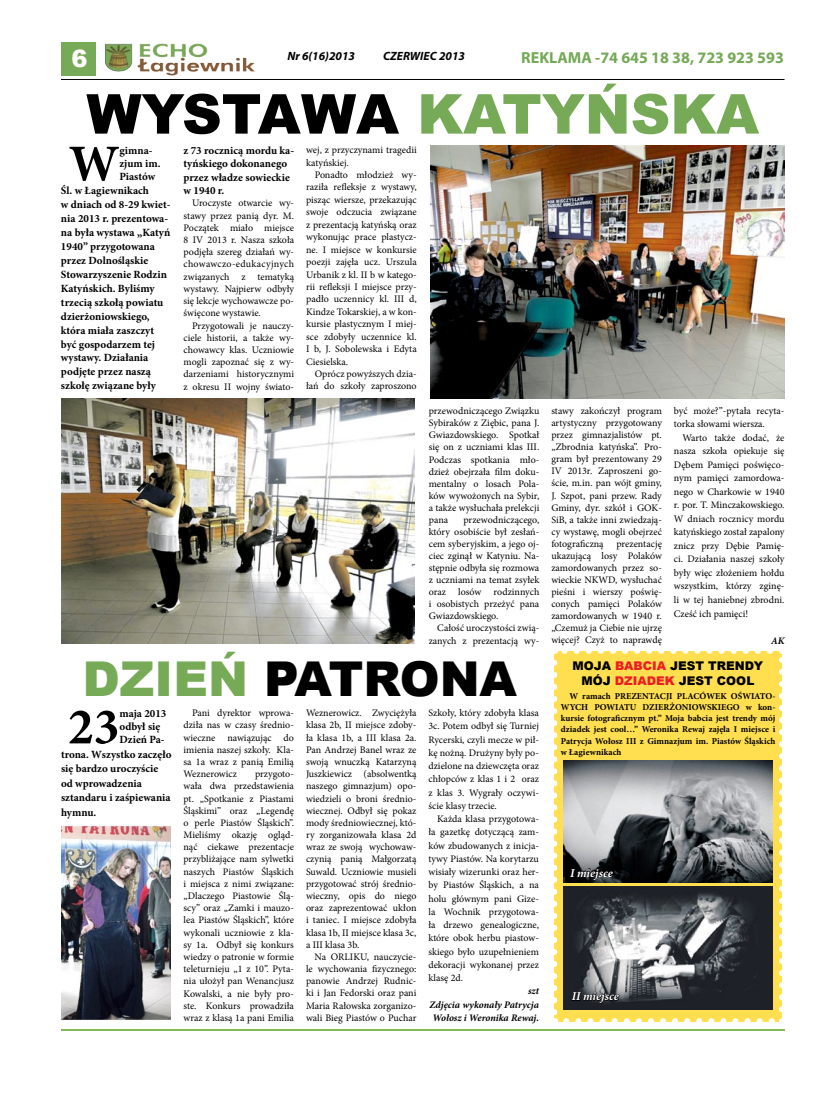
<style>
.page{position:relative;width:820px;height:1106px;background:#fff}
.page>*{position:absolute;margin:0;border:0;box-sizing:border-box;transform-origin:0 0}
.t1{font:900 55px "Arial";color:#77aa56}
.t2{font:700 51.6px "Minion Pro";color:#000}
.t3{font:900 48px "Arial";color:#000}
.t4{font:900 24px "Arial";color:#fff}
.t5{font:700 16px "Myriad Pro";color:#74a956}
.t6{font:900 12px/14.4px "Arial";color:#000;text-align:center}
.t7{font:italic 700 12px "Myriad Pro";color:#000}
.t8{font:italic 700 12px "Minion Pro";color:#fff}
.t9{font:700 11px/14.5px "Minion Pro";color:#000}
.t10{font:10px/12.2px "Minion Pro";color:#000;text-align:justify}
.t11{font:italic 700 10px/13.2px "Minion Pro";color:#000;text-align:right}
.t12{font:700 9px/11.2px "Minion Pro";color:#000;text-align:justify}
.s1{color:#000}
.s2{color:#77aa56}
.s3{color:#ed1d24}
</style>
<div class="page">
<div style="left:61px;top:43px;width:34px;height:33px;background:#77aa56"></div>
<hr style="left:61px;top:79px;width:723px;height:1px;background:#000">
<img style="left:105px;top:43px;width:150px;height:33px">
<hr style="left:61px;top:1029px;width:723px;height:2px;background:#85b85b">
<div style="left:554px;top:651px;width:227px;height:370px;background:#ffdf4f"></div>
<svg style="left:566px;top:1018px;width:209px;height:4px"></svg>
<svg style="left:554px;top:663px;width:3px;height:358px"></svg>
<svg style="left:779px;top:651px;width:3px;height:358px"></svg>
<svg style="left:554px;top:651px;width:215px;height:3px"></svg>
<img style="left:430px;top:146px;width:354px;height:252px">
<img style="left:61px;top:398px;width:354px;height:245px">
<img style="left:61px;top:825px;width:110px;height:195px">
<img style="left:563px;top:760px;width:209px;height:123px">
<img style="left:563px;top:886px;width:209px;height:123px">
<svg style="left:568px;top:867px;width:45px;height:13px"></svg>
<svg style="left:570px;top:991px;width:49px;height:13px"></svg>
<h3 class="t4" style="left:71px;top:41px;width:18px">6</h3>
<p class="t7" style="left:287px;top:48px;width:69px">Nr 6(16)2013</p>
<p class="t7" style="left:383px;top:48px;width:83px">CZERWIEC 2013</p>
<h3 class="t5" style="left:521px;top:47px;width:264px">REKLAMA -74 645 18 38, 723 923 593</h3>
<h1 class="t1" style="left:86px;top:74px;width:673px"><span class="s1">WYSTAWA</span> KATYŃSKA</h1>
<h2 class="t2" style="left:69px;top:127px;width:52px">W</h2>
<p class="t9" style="left:119px;top:143px;width:35px">gimna-</p>
<p class="t10" style="left:306px;top:144px;width:112px">wej, z przyczynami tragedii katyńskiej.</p>
<p class="t10" style="left:306px;top:169px;width:112px;text-indent:8px">Ponadto młodzież wy&shy;raziła refleksje z wystawy, pisząc wiersze, przekazując swoje odczucia związane z prezentacją katyńską oraz wykonując prace plastycz&shy;ne. I miejsce w konkursie poezji zajęła ucz. Urszula Urbanik z kl. II b w katego&shy;rii refleksji I miejsce przy&shy;padło uczennicy kl. III d, Kindze Tokarskiej, a w kon&shy;kursie plastycznym I miej&shy;sce zdobyły uczennice kl.<br>I b, J. Sobolewska i Edyta Ciesielska.</p>
<p class="t10" style="left:306px;top:368px;width:112px;text-align:right">Oprócz powyższych dzia&shy;łań do szkoły zaproszono</p>
<p class="t9" style="left:183px;top:144px;width:112px;line-height:13.4px">z 73 rocznicą mordu ka&shy;tyńskiego dokonanego przez władze sowieckie w 1940 r.</p>
<p class="t10" style="left:183px;top:197px;width:112px;text-indent:8px">Uroczyste otwarcie wy&shy;stawy przez panią dyr. M.<br>Początek miało miejsce 8 IV 2013 r. Nasza szkoła podjęła szereg działań wy&shy;chowawczo-edukacyjnych związanych z tematyką wystawy. Najpierw odbyły się lekcje wychowawcze po&shy;święcone wystawie.</p>
<p class="t10" style="left:183px;top:319px;width:112px;text-indent:8px">Przygotowali je nauczy&shy;ciele historii, a także wy&shy;chowawcy klas. Uczniowie mogli zapoznać się z wy&shy;darzeniami historycznymi z okresu II wojny świato-</p>
<p class="t9" style="left:119px;top:156px;width:43px">zjum im.</p>
<p class="t9" style="left:119px;top:169px;width:37px">Piastów</p>
<p class="t9" style="left:61px;top:183px;width:89px">Śl. w Łagiewnikach</p>
<p class="t9" style="left:61px;top:197px;width:111px">w dniach od 8-29 kwiet-</p>
<p class="t9" style="left:61px;top:211px;width:109px">nia 2013 r. prezentowa-</p>
<p class="t9" style="left:61px;top:225px;width:111px">na była wystawa „Katyń</p>
<p class="t9" style="left:61px;top:239px;width:95px">1940” przygotowana</p>
<p class="t9" style="left:61px;top:253px;width:89px">przez Dolnośląskie</p>
<p class="t9" style="left:61px;top:267px;width:107px">Stowarzyszenie Rodzin</p>
<p class="t9" style="left:61px;top:281px;width:95px">Katyńskich. Byliśmy</p>
<p class="t9" style="left:61px;top:295px;width:104px">trzecią szkołą powiatu</p>
<p class="t9" style="left:61px;top:309px;width:90px">dzierżoniowskiego,</p>
<p class="t9" style="left:61px;top:323px;width:95px">która miała zaszczyt</p>
<p class="t9" style="left:61px;top:336px;width:95px">być gospodarzem tej</p>
<p class="t9" style="left:61px;top:350px;width:89px">wystawy. Działania</p>
<p class="t9" style="left:61px;top:364px;width:91px">podjęte przez naszą</p>
<p class="t9" style="left:61px;top:378px;width:96px">szkołę związane były</p>
<p class="t10" style="left:428px;top:405px;width:112px">przewodniczącego Związku Sybiraków z Ziębic, pana J.<br>Gwiazdowskiego. Spotkał się on z uczniami klas III.<br>Podczas spotkania mło&shy;dzież obejrzała film doku&shy;mentalny o losach Pola&shy;ków wywożonych na Sybir, a także wysłuchała prelekcji pana</p>
<p class="t10" style="left:428px;top:513px;width:112px;text-indent:35px">przewodniczącego, który osobiście był zesłań&shy;cem syberyjskim, a jego oj&shy;ciec zginął w Katyniu. Na&shy;stępnie odbyła się rozmowa z uczniami na temat zsyłek oraz losów rodzinnych i osobistych przeżyć pana Gwiazdowskiego.</p>
<p class="t10" style="left:428px;top:622px;width:112px;text-align:right">Całość uroczystości zwią&shy;zanych z prezentacją wy-</p>
<h3 class="t3" style="left:83px;top:644px;width:435px"><span class="s2">DZIEŃ</span> PATRONA</h3>
<p class="t9" style="left:119px;top:706px;width:48px;line-height:13.2px">maja 2013 odbył się<br>Dzień Pa-</p>
<p class="t9" style="left:61px;top:747px;width:112px">trona. Wszystko zaczęło się bardzo uroczyście od wprowadzenia sztandaru i zaśpiewania hymnu.</p>
<h2 class="t2" style="left:68px;top:690px;width:53px">23</h2>
<p class="t10" style="left:183px;top:707px;width:112px;text-indent:8px">Pani dyrektor wprowa&shy;dziła nas w czasy średnio&shy;wieczne nawiązując do imienia naszej szkoły. Kla&shy;sa 1a wraz z panią Emilią Weznerowicz</p>
<p class="t10" style="left:183px;top:768px;width:112px;text-indent:72px">przygoto&shy;wała dwa przedstawienia pt. „Spotkanie z Piastami Śląskimi” oraz „Legendę o perle Piastów Śląskich”.<br>Mieliśmy okazję ogląd&shy;nąć ciekawe prezentacje przybliżające nam sylwetki naszych Piastów Śląskich i miejsca z nimi związane: „Dlaczego Piastowie Ślą&shy;scy” oraz „Zamki i mauzo&shy;lea Piastów Śląskich”, które wykonali uczniowie z kla&shy;sy 1a. Odbył się konkurs wiedzy o patronie w formie teleturnieju „1 z 10”. Pyta&shy;nia ułożył pan Wenancjusz Kowalski, a nie były pro&shy;ste. Konkurs prowadziła wraz z klasą 1a pani Emilia</p>
<p class="t10" style="left:306px;top:707px;width:112px">Weznerowicz. Zwyciężyła klasa 2b, II miejsce zdoby&shy;ła klasa 1b, a III klasa 2a.<br>Pan Andrzej Banel wraz ze swoją wnuczką Katarzyną Juszkiewicz (absolwentką naszego gimnazjum) opo&shy;wiedzieli o broni średnio&shy;wiecznej. Odbył się pokaz mody średniowiecznej, któ&shy;ry zorganizowała klasa 2d wraz ze swoją wychowaw&shy;czynią panią Małgorzatą Suwald. Uczniowie musieli przygotować strój średnio&shy;wieczny, opis do niego oraz zaprezentować ukłon i taniec. I miejsce zdobyła klasa 1b, II miejsce klasa 3c, a III klasa 3b.</p>
<p class="t10" style="left:306px;top:950px;width:112px;text-indent:8px">Na ORLIKU, nauczycie&shy;le wychowania fizycznego: panowie Andrzej Rudnic&shy;ki i Jan Fedorski oraz pani Maria Rałowska zorganizo&shy;wali Bieg Piastów o Puchar</p>
<p class="t10" style="left:428px;top:706px;width:112px;line-height:13.2px">Szkoły, który zdobyła klasa 3c. Potem odbył się Turniej Rycerski, czyli mecze w pił&shy;kę nożną. Drużyny były po&shy;dzielone na dziewczęta oraz chłopców z klas 1 i 2 oraz z klas 3. Wygrały oczywi&shy;ście klasy trzecie.</p>
<p class="t10" style="left:428px;top:812px;width:112px;line-height:13.2px;text-indent:8px">Każda klasa przygotowa&shy;ła gazetkę dotyczącą zam&shy;ków zbudowanych z inicja&shy;tywy Piastów. Na korytarzu wisiały wizerunki oraz her&shy;by Piastów Śląskich, a na holu głównym pani Gize&shy;la Wochnik przygotowa&shy;ła drzewo genealogiczne, które obok herbu piastow&shy;skiego było uzupełnieniem dekoracji wykonanej przez klasę 2d.</p>
<p class="t11" style="left:429px;top:984px;width:111px">szt<br>Zdjęcia wykonały Patrycja<br>Wołosz i Weronika Rewaj.</p>
<p class="t10" style="left:673px;top:404px;width:112px;line-height:13.5px">być może?”-pytała recyta&shy;torka słowami wiersza.</p>
<p class="t10" style="left:673px;top:431px;width:112px;line-height:13.5px;text-indent:8px">Warto także dodać, że nasza szkoła opiekuje się Dębem Pamięci poświęco&shy;nym pamięci zamordowa&shy;nego w Charkowie w 1940 r. por. T. Minczakowskiego.<br>W dniach rocznicy mordu katyńskiego został zapalony znicz przy Dębie Pamię&shy;ci. Działania naszej szkoły były więc złożeniem hołdu wszystkim, którzy zginę&shy;li w tej haniebnej zbrodni.<br>Cześć ich pamięci!</p>
<p class="t11" style="left:770px;top:633px;width:15px">AK</p>
<p class="t6" style="left:572px;top:658px;width:192px">MOJA <span class="s3">BABCIA</span> JEST TRENDY<br>MÓJ <span class="s3">DZIADEK</span> JEST COOL</p>
<p class="t12" style="left:560px;top:690px;width:216px;text-indent:9px">W ramach PREZENTACJI PLACÓWEK OŚWIATO-WYCH POWIATU DZIERŻONIOWSKIEGO w kon&shy;kursie fotograficznym pt.” Moja babcia jest trendy mój dziadek jest cool…” Weronika Rewaj zajęła I miejsce i Patrycja Wołosz III z Gimnazjum im. Piastów Śląskich</p>
<p class="t10" style="left:551px;top:405px;width:112px">stawy zakończył program artystyczny przygotowany przez gimnazjalistów pt. „Zbrodnia katyńska”. Pro&shy;gram był prezentowany 29<br>IV 2013r. Zaproszeni go&shy;ście, m.in. pan wójt gminy, J. Szpot, pani przew. Rady Gminy, dyr. szkół i GOK-SiB, a także inni zwiedzają&shy;cy wystawę, mogli obejrzeć fotograficzną</p>
<p class="t10" style="left:551px;top:537px;width:112px;text-indent:65px">prezentację ukazującą losy Polaków zamordowanych przez so&shy;wieckie NKWD, wysłuchać pieśni i wierszy poświę&shy;conych pamięci Polaków zamordowanych w 1940 r. „Czemuż ja Ciebie nie ujrzę więcej? Czyż to naprawdę</p>
<p class="t12" style="left:560px;top:746px;width:62px">w Łagiewnikach</p>
<p class="t8" style="left:569px;top:864px;width:44px">I miejsce</p>
<p class="t8" style="left:571px;top:987px;width:49px">II miejsce</p>
</div>
